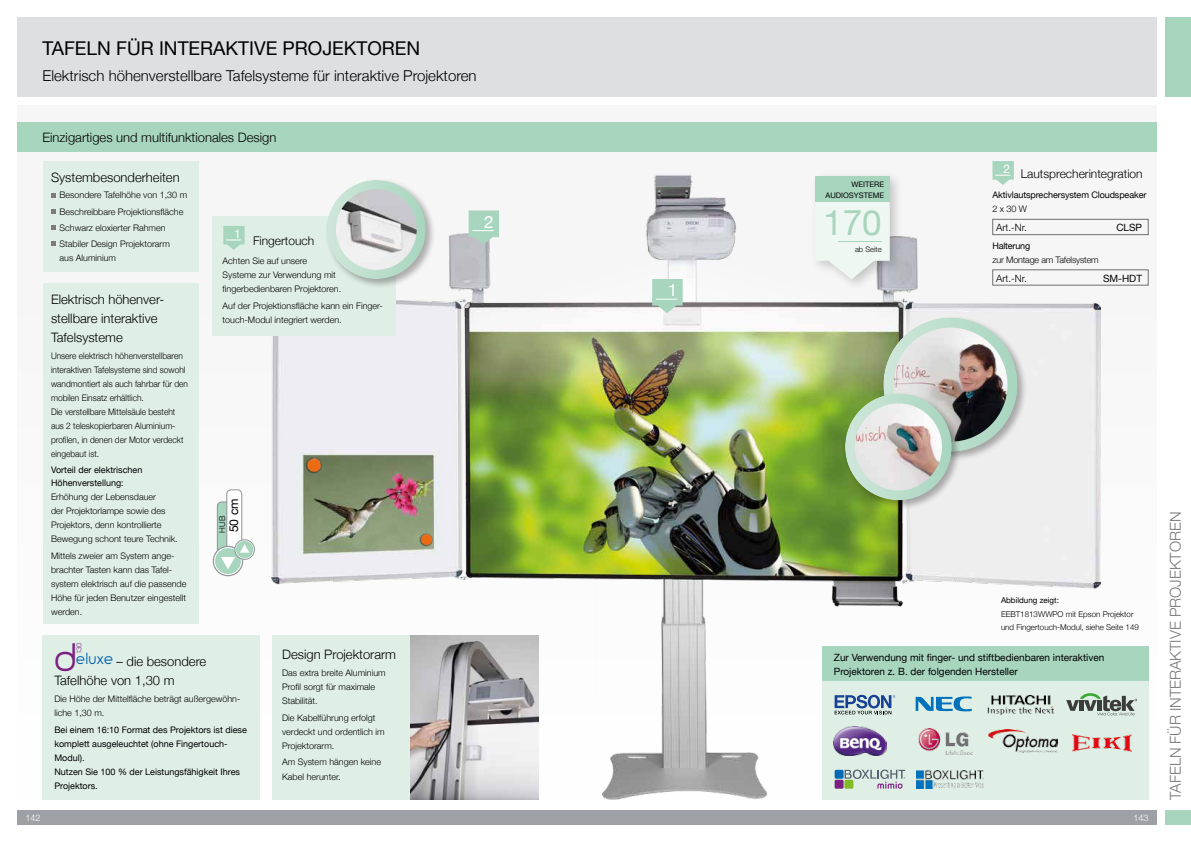
<style>
.page{position:relative;width:1191px;height:842px;background:#fff}
.page>*{position:absolute;margin:0;border:0;box-sizing:border-box;transform-origin:0 0}
.t1{font:35.6px "Giorgio";color:#7b2080}
.t2{font:35.1px "Helvetica Neue";color:#a7d5be}
.t3{font:19px "Helvetica Neue";color:#000}
.t4{font:17.1px "Helvetica Neue";color:#fff}
.t5{font:300 15px "Helvetica Neue";color:#000}
.t6{font:300 15px "Helvetica Neue";color:#7c7b7b}
.t7{font:14.5px "Giorgio";color:#0063af}
.t8{font:300 13px/19px "Helvetica Neue";color:#000}
.t9{font:12.2px "Helvetica Neue";color:#000}
.t10{font:300 12px "Helvetica Neue";color:#000}
.t11{font:12px "Helvetica Neue";color:#fff}
.t12{font:10px/14px "Helvetica Neue";color:#000}
.t13{font:300 10px "Helvetica Neue";color:#000}
.t14{font:300 9px/14px "Helvetica Neue";color:#000}
.t15{font:300 9px/14px "Helvetica Neue";color:#000;scale:.93 1}
.t16{font:9px/14px "Helvetica Neue";color:#000}
.t17{font:300 9px "Helvetica Neue";letter-spacing:-.02em;color:#000}
.t18{font:9px "Helvetica Neue";letter-spacing:-.02em;color:#000}
.t19{font:300 9px "Helvetica Neue";color:#fff}
.t20{font:300 8.1px "Helvetica Neue";color:#000}
.t21{font:300 8px/12.4px "Helvetica Neue";color:#000}
.t22{font:8px "Helvetica Neue";color:#000}
.t23{font:7.6px/11.1px "Helvetica Neue";color:#000;text-align:right}
.t24{font:300 7.6px "Helvetica Neue";color:#000}
.t25{font:6.5px "Giorgio";color:#7b2080}
</style>
<div class="page">
<div style="left:17px;top:17px;width:578px;height:79px;background:#dedfe2"></div>
<div style="left:595px;top:17px;width:562px;height:79px;background:#dedfe2"></div>
<div style="left:595px;top:105px;width:562px;height:694px;background:#f6f6f7"></div>
<div style="left:1165px;top:17px;width:26px;height:79px;background:#a7d5be"></div>
<div style="left:17px;top:105px;width:578px;height:694px;background:#f6f6f7"></div>
<div style="left:595px;top:811px;width:562px;height:14px;background:#9da0a5"></div>
<div style="left:17px;top:811px;width:578px;height:14px;background:#9da0a5"></div>
<div style="left:1165px;top:811px;width:26px;height:14px;background:#a7d5be"></div>
<div style="left:17px;top:122px;width:578px;height:30px;background:#a7d5be"></div>
<div style="left:595px;top:122px;width:562px;height:30px;background:#a7d5be"></div>
<div style="left:43px;top:635px;width:217px;height:164px;background:#dfefe6"></div>
<div style="left:822px;top:646px;width:326px;height:153px;background:#dfefe6"></div>
<div style="left:822px;top:646px;width:326px;height:34px;background:#a7d5be"></div>
<img style="left:271px;top:174px;width:829px;height:637px">
<div style="left:881px;top:316px;width:146px;height:146px;background:#000;opacity:.3"></div>
<svg style="left:883px;top:317px;width:134px;height:135px;background:#b8dac8"></svg>
<img style="left:893px;top:328px;width:114px;height:114px;border-radius:57px">
<div style="left:843px;top:392px;width:119px;height:118px;background:#000;opacity:.3"></div>
<svg style="left:845px;top:394px;width:106px;height:106px;background:#bbddcb"></svg>
<img style="left:855px;top:403px;width:87px;height:87px;border-radius:44px">
<div style="left:809px;top:171px;width:94px;height:121px;background:#000;opacity:.2"></div>
<svg style="left:815px;top:202px;width:74px;height:77px"></svg>
<div style="left:815px;top:176px;width:74px;height:26px;background:#a7d5be"></div>
<hr style="left:838px;top:241px;width:43px;height:1px;background:#a7d5be">
<div style="left:272px;top:635px;width:267px;height:164px;background:#dfefe6"></div>
<img style="left:410px;top:635px;width:129px;height:164px">
<svg style="left:992px;top:161px;width:21px;height:24px"></svg>
<img style="left:305px;top:457px;width:16px;height:16px">
<svg style="left:420px;top:533px;width:12px;height:13px"></svg>
<svg style="left:468px;top:210px;width:31px;height:35px"></svg>
<div style="left:43px;top:283px;width:155px;height:341px;background:#dfefe6"></div>
<svg style="left:652px;top:279px;width:30px;height:34px"></svg>
<div style="left:213px;top:216px;width:183px;height:120px;background:#dfefe6"></div>
<div style="left:325px;top:178px;width:111px;height:111px;background:#000;opacity:.3"></div>
<div style="left:327px;top:180px;width:99px;height:99px;background:linear-gradient(to right,#cfe7da,#a9d5bf);border-radius:49px"></div>
<img style="left:336px;top:189px;width:81px;height:81px;border-radius:40px">
<svg style="left:223px;top:226px;width:22px;height:24px"></svg>
<svg style="left:834px;top:695px;width:61px;height:19px"></svg>
<svg style="left:1066px;top:693px;width:71px;height:23px"></svg>
<img style="left:834px;top:727px;width:53px;height:28px">
<img style="left:988px;top:729px;width:70px;height:23px">
<img style="left:1072px;top:734px;width:59px;height:17px">
<img style="left:916px;top:770px;width:67px;height:19px">
<img style="left:987px;top:695px;width:66px;height:19px">
<img style="left:918px;top:729px;width:54px;height:25px">
<svg style="left:915px;top:696px;width:56px;height:15px"></svg>
<div style="left:217px;top:502px;width:17px;height:55px;background:#a7d5be;border-radius:4px"></div>
<div style="left:217px;top:502px;width:17px;height:56px;border:1px solid #909399;border-radius:4px"></div>
<div style="left:227px;top:490px;width:15px;height:75px;background:#fff;border-radius:4px"></div>
<div style="left:227px;top:490px;width:15px;height:75px;border:1px solid #909399;border-radius:4px"></div>
<svg style="left:213px;top:546px;width:30px;height:30px"></svg>
<div style="left:213px;top:546px;width:30px;height:30px;border:1px solid #909399;border-radius:50%"></div>
<div style="left:215px;top:548px;width:26px;height:26px;background:#a7d5be;border-radius:50%"></div>
<svg style="left:235px;top:540px;width:19px;height:19px"></svg>
<div style="left:234px;top:539px;width:21px;height:21px;border:1px solid #909399;border-radius:50%"></div>
<div style="left:236px;top:541px;width:17px;height:17px;background:#a7d5be;border-radius:50%"></div>
<svg style="left:221px;top:544px;width:28px;height:25px"></svg>
<div style="left:43px;top:162px;width:155px;height:110px;background:#dfefe6"></div>
<div style="left:834px;top:770px;width:9px;height:9px;background:#006ab4;border-radius:2px"></div>
<div style="left:834px;top:780px;width:9px;height:9px;background:#7b2080;border-radius:2px"></div>
<svg style="left:844px;top:769px;width:61px;height:20px"></svg>
<svg style="left:51px;top:193px;width:4px;height:4px"></svg>
<svg style="left:51px;top:209px;width:4px;height:4px"></svg>
<svg style="left:51px;top:225px;width:4px;height:5px"></svg>
<svg style="left:51px;top:242px;width:4px;height:4px"></svg>
<div style="left:992px;top:219px;width:156px;height:16px;border:1px solid #706f6f"></div>
<h3 class="t3" style="left:43px;top:38px;width:379px">TAFELN FÜR INTERAKTIVE PROJEKTOREN</h3>
<h3 class="t5" style="left:43px;top:68px;width:436px">Elektrisch höhenverstellbare Tafelsysteme für interaktive Projektoren</h3>
<h3 class="t8" style="left:43px;top:126px;width:235px">Einzigartiges und multifunktionales Design</h3>
<h3 class="t8" style="left:51px;top:167px;width:130px">Systembesonderheiten</h3>
<p class="t14" style="left:60px;top:186px;width:129px;line-height:16.3px">Besondere Tafelhöhe von 1,30 m<br>Beschreibbare Projektionsfläche<br>Schwarz eloxierter Rahmen<br>Stabiler Design Projektorarm</p>
<p class="t14" style="left:60px;top:250px;width:58px">aus Aluminium</p>
<h3 class="t11" style="left:234px;top:227px;width:8px">1</h3>
<h3 class="t10" style="left:253px;top:231px;width:63px">Fingertouch</h3>
<p class="t14" style="left:223px;top:254px;width:120px">Achten Sie auf unsere<br>Systeme zur Verwendung mit fingerbedienbaren Projektoren.</p>
<p class="t14" style="left:223px;top:298px;width:162px">Auf der Projektionsfläche kann ein Finger&shy;touch-Modul integriert werden.</p>
<h3 class="t8" style="left:51px;top:289px;width:115px">Elektrisch höhenver&shy;stellbare interaktive<br>Tafelsysteme</h3>
<p class="t15" style="left:51px;top:348px;width:149px">Unsere elektrisch höhenverstellbaren interaktiven Tafelsysteme sind sowohl wandmontiert als auch fahrbar für den mobilen Einsatz erhältlich.<br>Die verstellbare Mittelsäule besteht aus 2 teleskopierbaren Aluminium&shy;profilen, in denen der Motor verdeckt eingebaut ist.</p>
<p class="t16" style="left:51px;top:464px;width:93px;line-height:13px">Vorteil der elektrischen<br>Höhenverstellung:</p>
<p class="t14" style="left:51px;top:489px;width:128px">Erhöhung der Lebensdauer<br>der Projektorlampe sowie des<br>Projektors, denn kontrollierte<br>Bewegung schont teure Technik.</p>
<p class="t14" style="left:51px;top:548px;width:137px">Mittels zweier am System ange&shy;brachter Tasten kann das Tafel&shy;system elektrisch auf die passende<br>Höhe für jeden Benutzer eingestellt werden.</p>
<h3 class="t9" style="left:228px;top:532px;width:35px;rotate:-90deg">50 cm</h3>
<p class="t20" style="left:218px;top:532px;width:18px;rotate:-90deg">HUB</p>
<p class="t25" style="left:75px;top:653px;width:12px;rotate:-90deg">130</p>
<h1 class="t1" style="left:54px;top:638px;width:25px">d</h1>
<h3 class="t7" style="left:76px;top:650px;width:38px">eluxe</h3>
<h3 class="t8" style="left:54px;top:651px;width:153px;text-indent:62px">– die besondere<br>Tafelhöhe von 1,30 m</h3>
<p class="t14" style="left:54px;top:691px;width:187px">Die Höhe der Mittelfläche beträgt außergewöhn&shy;liche 1,30 m.</p>
<p class="t16" style="left:54px;top:723px;width:194px">Bei einem 16:10 Format des Projektors ist diese komplett ausgeleuchtet (ohne Fingertouch-<br>Modul).<br>Nutzen Sie 100 % der Leistungsfähigkeit Ihres<br>Projektors.</p>
<h3 class="t8" style="left:282px;top:644px;width:115px">Design Projektorarm</h3>
<p class="t14" style="left:282px;top:665px;width:105px">Das extra breite Aluminium<br>Profil sorgt für maximale<br>Stabilität.</p>
<p class="t14" style="left:282px;top:710px;width:104px">Die Kabelführung erfolgt verdeckt und ordentlich im<br>Projektorarm.</p>
<p class="t14" style="left:282px;top:755px;width:100px">Am System hängen keine<br>Kabel herunter.</p>
<h3 class="t4" style="left:484px;top:213px;width:11px">2</h3>
<h3 class="t4" style="left:668px;top:281px;width:11px">1</h3>
<h3 class="t11" style="left:1003px;top:163px;width:8px">2</h3>
<h3 class="t10" style="left:1020px;top:164px;width:123px">Lautsprecherintegration</h3>
<p class="t23" style="left:825px;top:179px;width:60px">WEITERE<br>AUDIOSYSTEME</p>
<p class="t16" style="left:992px;top:188px;width:155px">Aktivlautsprechersystem Cloudspeaker</p>
<p class="t14" style="left:992px;top:202px;width:36px">2 x 30 W</p>
<p class="t13" style="left:996px;top:219px;width:32px">Art.-Nr.</p>
<p class="t12" style="left:1116px;top:221px;width:27px">CLSP</p>
<p class="t18" style="left:992px;top:241px;width:39px">Halterung</p>
<p class="t17" style="left:992px;top:252px;width:108px">zur Montage am Tafelsystem</p>
<p class="t13" style="left:996px;top:270px;width:32px">Art.-Nr.</p>
<p class="t12" style="left:1103px;top:272px;width:41px">SM-HDT</p>
<h2 class="t2" style="left:823px;top:204px;width:60px">170</h2>
<p class="t24" style="left:855px;top:243px;width:28px">ab Seite</p>
<p class="t22" style="left:1001px;top:596px;width:59px">Abbildung zeigt:</p>
<p class="t21" style="left:1001px;top:607px;width:139px">EEBT1813WWPO mit Epson Projektor und Fingertouch-Modul, siehe Seite 149</p>
<p class="t12" style="left:834px;top:651px;width:272px">Zur Verwendung mit finger- und stiftbedienbaren interaktiven<br>Projektoren z. B. der folgenden Hersteller</p>
<p class="t19" style="left:26px;top:813px;width:17px">142</p>
<p class="t19" style="left:1133px;top:813px;width:17px">143</p>
<h3 class="t6" style="left:1167px;top:800px;width:290px;rotate:-90deg">TAFELN FÜR INTERAKTIVE PROJEKTOREN</h3>
</div>
